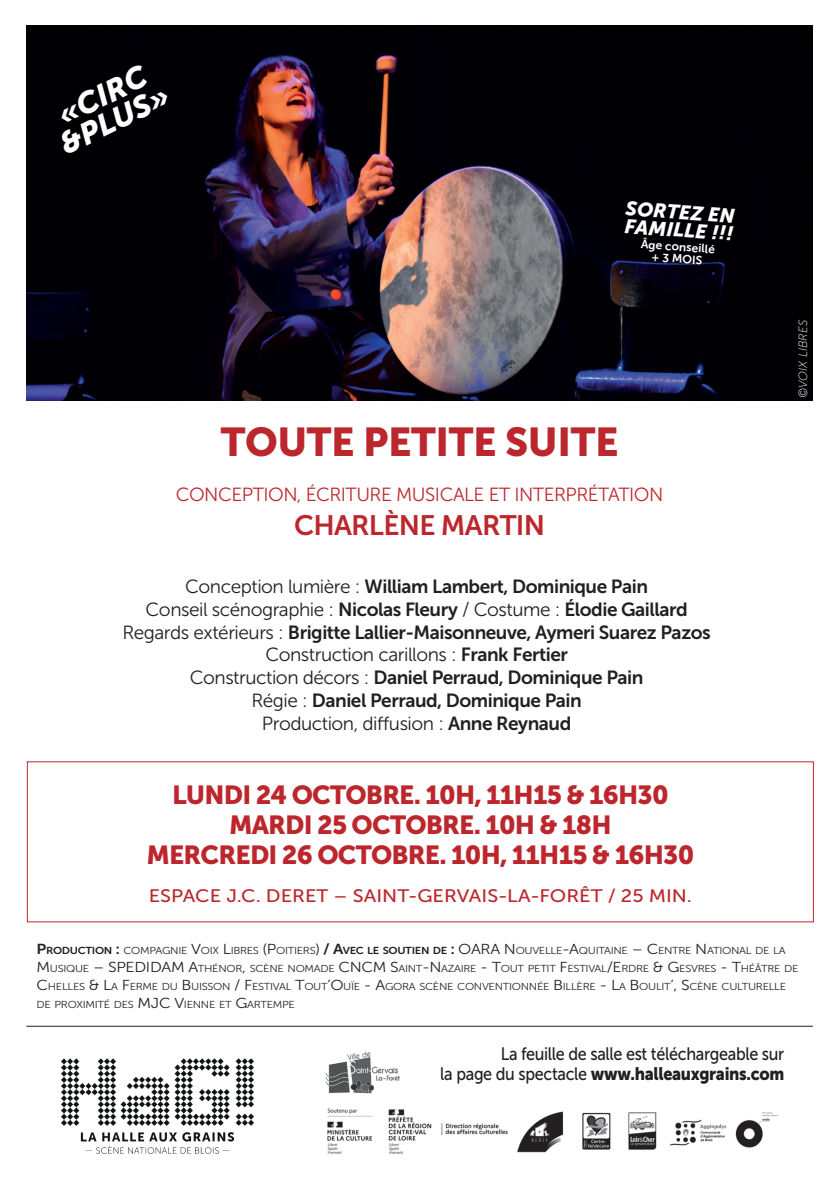
<style>
.page{position:relative;width:840px;height:1191px;background:#fff}
.page>*{position:absolute;margin:0;border:0;box-sizing:border-box;transform-origin:0 0}
.t1{font:40px "Museo Sans 900";letter-spacing:-.01em;color:#bc272d}
.t2{font:italic 30.4px/27.4px "Museo Sans 900";color:#fff;text-align:center}
.t3{font:28px "Museo Sans 700";letter-spacing:-.025em;color:#bc272d}
.t4{font:26px/30px "Museo Sans 900";letter-spacing:-.03em;color:#bc272d;text-align:center}
.t5{font:italic 19.8px/17.8px "Museo Sans 900";color:#fff}
.t6{font:19px/22.8px "Museo Sans 700";letter-spacing:-.025em;color:#231f20;text-align:center}
.t7{font:19px "Museo Sans 300";letter-spacing:-.025em;color:#231f20}
.t8{font:19px "Museo Sans 300";letter-spacing:-.025em;color:#bc272d}
.t9{font:18px "Museo Sans 500";color:#bc272d;scale:1.11 1}
.t10{font:18px "Museo Sans 900";letter-spacing:-.02em;color:#231f20;scale:.9 1}
.t11{font:18px "Museo Sans 500";letter-spacing:-.02em;color:#231f20;scale:.9 1}
.t12{font:italic 12px "Museo Sans 100";color:#fff}
.t13{font:11.8px/11.8px "Museo Sans 700";color:#fff;text-align:center}
.t14{font:10px/18px "Museo Sans 300";letter-spacing:-.03em;color:#231f20;scale:1.11 1}
.s1{font-family:"Museo Sans 300"}
.s2{font-family:"Museo Sans 700"}
.s3{font-family:"Museo Sans 700";font-size:14.4px}
.s4{font-size:14.4px}
.s5{font-family:"Museo Sans 500"}
</style>
<div class="page">
<img style="left:27px;top:26px;width:785px;height:374px">
<img style="left:327px;top:1108px;width:451px;height:46px">
<img style="left:61px;top:1058px;width:193px;height:96px">
<hr style="left:26px;top:1026px;width:786px;height:1px;background:#231f20">
<img style="left:325px;top:1051px;width:75px;height:42px">
<h2 class="t2" style="left:44px;top:108px;width:119px;rotate:-26deg">«CIRC &amp;PLUS»</h2>
<h3 class="t5" style="left:626px;top:199px;width:111px;rotate:4deg">SORTEZ EN<br>FAMILLE !!!</h3>
<p class="t13" style="left:641px;top:238px;width:75px;rotate:4deg">Âge conseillé + 3 MOIS</p>
<h1 class="t1" style="left:220px;top:419px;width:399px">TOUTE PETITE SUITE</h1>
<h3 class="t8" style="left:176px;top:484px;width:489px">CONCEPTION, ÉCRITURE MUSICALE ET INTERPRÉTATION</h3>
<h3 class="t3" style="left:294px;top:510px;width:252px">CHARLÈNE MARTIN</h3>
<h3 class="t6" style="left:185px;top:575px;width:464px"><span class="s1">Conception lumière :</span> William Lambert, Dominique Pain</h3>
<h3 class="t7" style="left:145px;top:599px;width:543px">Conseil scénographie : <span class="s2">Nicolas Fleury</span> / Costume : <span class="s2">Élodie Gaillard</span></h3>
<h3 class="t6" style="left:122px;top:620px;width:589px"><span class="s1">Regards extérieurs :</span> Brigitte Lallier-Maisonneuve, Aymeri Suarez Pazos</h3>
<h3 class="t7" style="left:265px;top:644px;width:304px">Construction carillons : <span class="s2">Frank Fertier</span></h3>
<h3 class="t6" style="left:190px;top:666px;width:455px"><span class="s1">Construction décors :</span> Daniel Perraud, Dominique Pain<br><span class="s1">Régie :</span> Daniel Perraud, Dominique Pain</h3>
<h3 class="t7" style="left:262px;top:713px;width:311px">Production, diffusion : <span class="s2">Anne Reynaud</span></h3>
<h3 class="t4" style="left:146px;top:780px;width:549px">LUNDI 24 OCTOBRE. 10H, 11H15 &amp; 16H30<br>MARDI 25 OCTOBRE. 10H &amp; 18H<br>MERCREDI 26 OCTOBRE. 10H, 11H15 &amp; 16H30</h3>
<h3 class="t9" style="left:149px;top:886px;width:490px">ESPACE J.C. DERET – SAINT-GERVAIS-LA-FORÊT / 25 MIN.</h3>
<p class="t12" style="left:796px;top:398px;width:79px;rotate:-90deg">©VOIX LIBRES</p>
<p class="t14" style="left:36px;top:941px;width:687px"><span class="s3">P</span><span class="s2">RODUCTION</span> <span class="s3">:</span> COMPAGNIE <span class="s4">V</span>OIX <span class="s4">L</span>IBRES <span class="s4">(P</span>OITIERS<span class="s4">)</span> <span class="s3">/ A</span><span class="s2">VEC LE SOUTIEN DE</span> <span class="s3">:</span> <span class="s4">OARA N</span>OUVELLE<span class="s4">-A</span>QUITAINE <span class="s4">– C</span>ENTRE <span class="s4">N</span>ATIONAL DE LA <span class="s4">M</span>USIQUE <span class="s4">– SPEDIDAM A</span>THÉNOR<span class="s4">,</span> SCÈNE NOMADE <span class="s4">CNCM S</span>AINT<span class="s4">-N</span>AZAIRE <span class="s4">- T</span>OUT PETIT <span class="s4">F</span>ESTIVAL<span class="s4">/E</span>RDRE <span class="s4">&amp; G</span>ESVRES <span class="s4">- T</span>HÉÂTRE DE <span class="s4">C</span>HELLES <span class="s4">&amp; L</span>A <span class="s4">F</span>ERME DU <span class="s4">B</span>UISSON <span class="s4">/ F</span>ESTIVAL <span class="s4">T</span>OUT<span class="s4">’O</span>UÏE <span class="s4">- A</span>GORA SCÈNE CONVENTIONNÉE <span class="s4">B</span>ILLÈRE <span class="s4">- L</span>A <span class="s4">B</span>OULIT<span class="s4">’, S</span>CÈNE CULTURELLE DE PROXIMITÉ DES <span class="s4">MJC V</span>IENNE ET <span class="s4">G</span>ARTEMPE</p>
<h3 class="t11" style="left:500px;top:1044px;width:316px">La feuille de salle est téléchargeable sur</h3>
<h3 class="t10" style="left:440px;top:1063px;width:383px"><span class="s5">la page du spectacle</span> www.halleauxgrains.com</h3>
</div>
